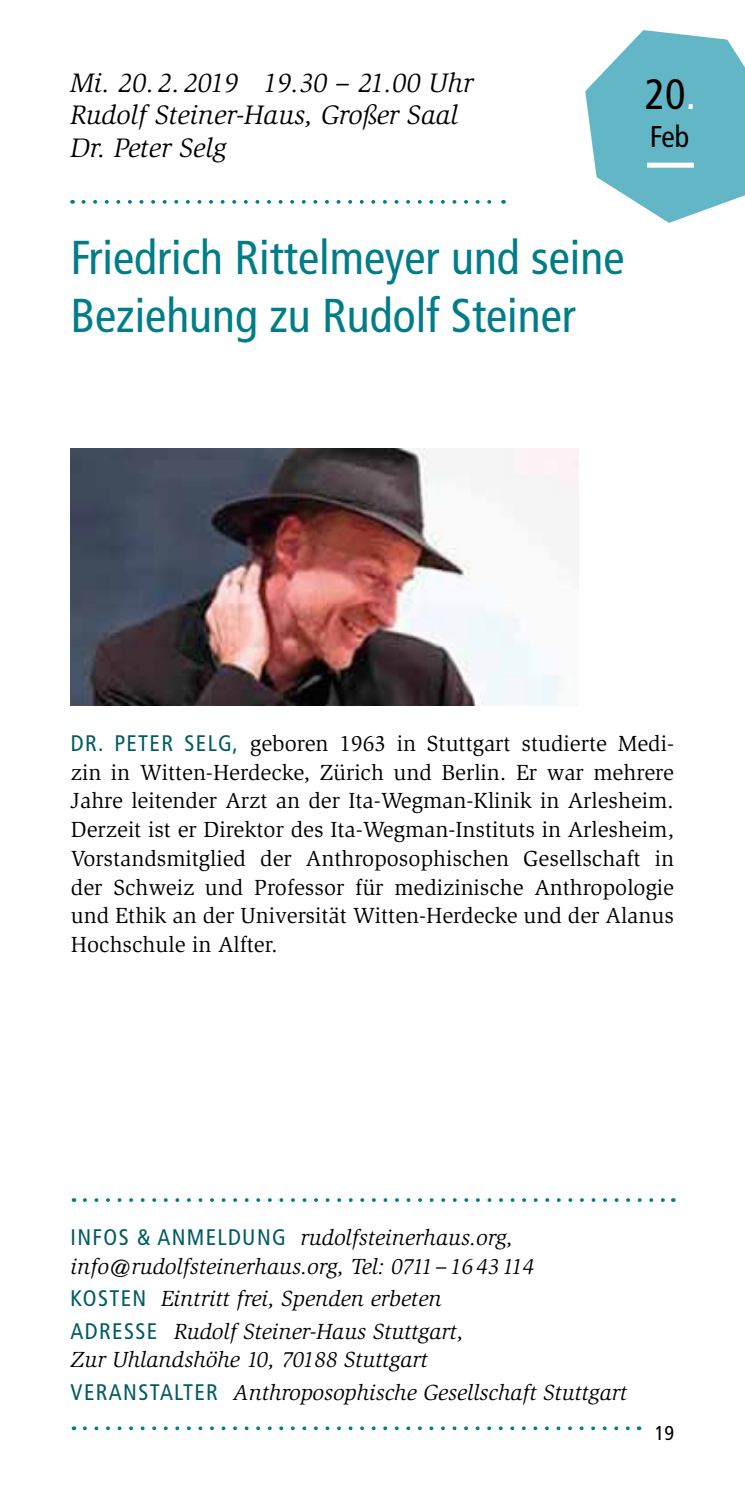
<style>
.page{position:relative;width:745px;height:1489px;background:#fff}
.page>*{position:absolute;margin:0;border:0;box-sizing:border-box;transform-origin:0 0}
.t1{font:condensed 47.5px/57.5px "Frutiger";color:#007d88}
.t2{font:condensed 42.5px "Frutiger";color:#000}
.t3{font:condensed 30px "Frutiger";color:#000}
.t4{font:italic 27.5px/32.5px "Slimbach";color:#000}
.t5{font:22.5px/28.8px "Slimbach";color:#000;text-align:justify}
.t6{font:italic 22.5px/32.2px "Slimbach";color:#000}
.t7{font:condensed 20px "Frutiger";color:#000}
.s1{color:#fff}
.s2{font-family:"Frutiger";font-stretch:condensed;color:#005b62}
.s3{font-family:"Frutiger";font-style:normal;font-stretch:condensed;color:#005b62}
</style>
<div class="page">
<svg style="left:85px;top:1198px;width:580px;height:3px"></svg>
<img style="left:70px;top:448px;width:508px;height:257px">
<svg style="left:85px;top:1426px;width:545px;height:3px"></svg>
<svg style="left:83px;top:200px;width:420px;height:4px"></svg>
<svg style="left:585px;top:30px;width:159px;height:193px"></svg>
<div style="left:646px;top:163px;width:47px;height:5px;background:#fff"></div>
<p class="t4" style="left:70px;top:66px;width:404px">Mi. 20.2.2019 19.30 – 21.00 Uhr<br>Rudolf Steiner-Haus, Großer Saal<br>Dr. Peter Selg</p>
<h2 class="t2" style="left:644px;top:70px;width:52px">20<span class="s1">.</span></h2>
<h3 class="t3" style="left:649px;top:119px;width:41px">Feb</h3>
<h1 class="t1" style="left:70px;top:229px;width:555px">Friedrich Rittelmeyer und seine<br>Beziehung zu Rudolf Steiner</h1>
<p class="t5" style="left:71px;top:729px;width:604px"><span class="s2">DR. PETER SELG,</span> geboren 1963 in Stuttgart studierte Medi&shy;zin in Witten-Herdecke, Zürich und Berlin. Er war mehrere Jahre leitender Arzt an der Ita-Wegman-Klinik in Arlesheim.<br>Derzeit ist er Direktor des Ita-Wegman-Instituts in Arlesheim, Vorstandsmitglied der Anthroposophischen Gesellschaft in der Schweiz und Professor für medizinische Anthropologie und Ethik an der Universität Witten-Herdecke und der Alanus Hochschule in Alfter.</p>
<p class="t6" style="left:71px;top:1223px;width:465px;line-height:28.8px"><span class="s3">INFOS &amp; ANMELDUNG</span> rudolfsteinerhaus.org, info@rudolfsteinerhaus.org, Tel: 0711–1643114</p>
<p class="t6" style="left:71px;top:1282px;width:394px"><span class="s3">KOSTEN</span> Eintritt frei, Spenden erbeten<br><span class="s3">ADRESSE</span> Rudolf Steiner-Haus Stuttgart,</p>
<p class="t6" style="left:71px;top:1343px;width:557px">Zur Uhlandshöhe 10, 70188 Stuttgart<br><span class="s3">VERANSTALTER</span> Anthroposophische Gesellschaft Stuttgart</p>
<p class="t7" style="left:654px;top:1421px;width:21px">19</p>
</div>
